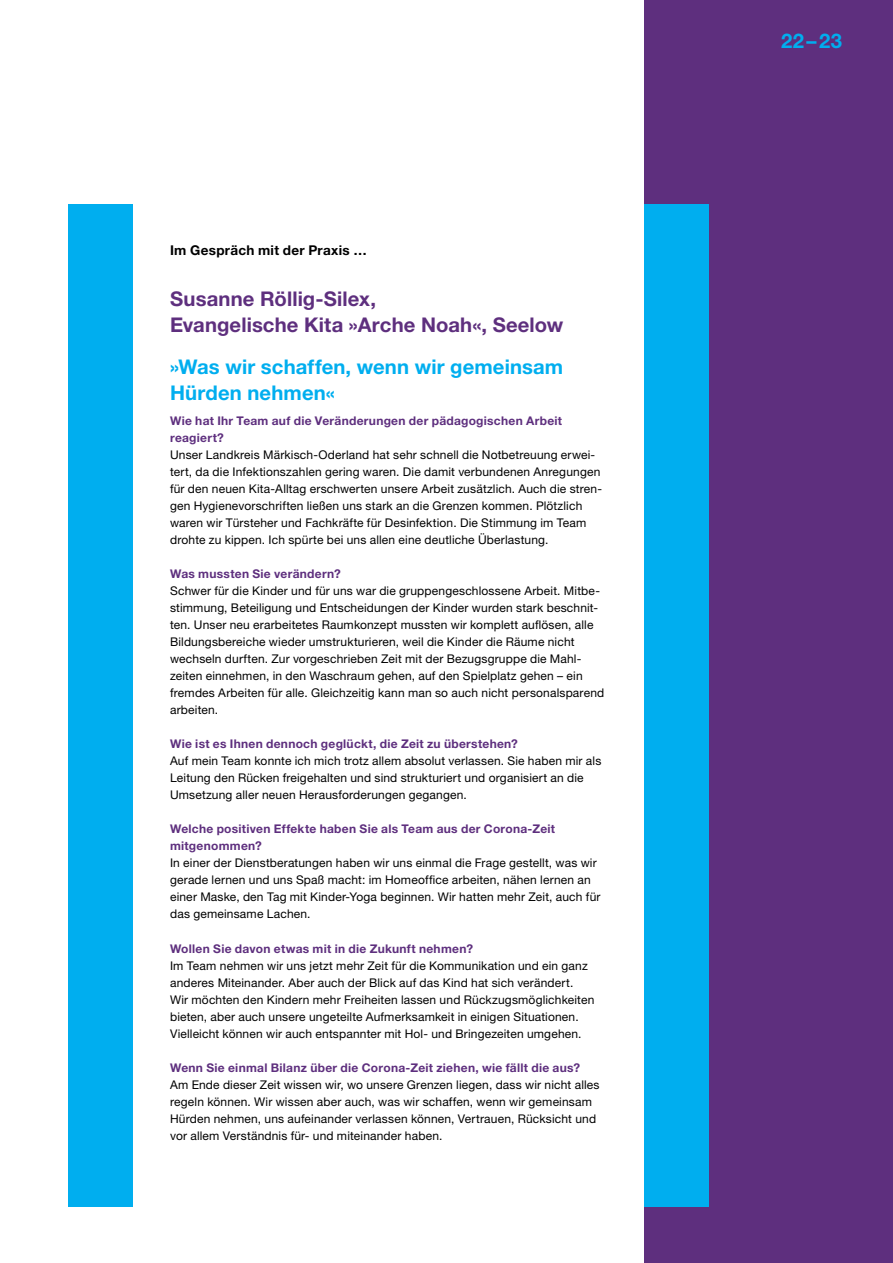
<style>
.page{position:relative;width:893px;height:1263px;background:#fff}
.page>*{position:absolute;margin:0;border:0;box-sizing:border-box;transform-origin:0 0}
.t1{font:700 20.25px/25.5px "Helvetica Neue LT Pro";letter-spacing:.01em;color:#5e2f7e}
.t2{font:700 20.25px/25.5px "Helvetica Neue LT Pro";letter-spacing:.005em;color:#00aeef}
.t3{font:700 13.5px "Helvetica Neue LT Pro";letter-spacing:.02em;color:#000}
.t4{font:12px/17px "Helvetica Neue LT Pro";letter-spacing:.015em;color:#000}
.t5{font:700 12px/17px "Helvetica Neue LT Pro";letter-spacing:.02em;color:#5e2f7e}
</style>
<div class="page">
<div style="left:644px;top:0;width:249px;height:1263px;background:#5e2f7e"></div>
<div style="left:69px;top:205px;width:64px;height:1002px;background:#00aeef"></div>
<div style="left:644px;top:204px;width:65px;height:1002px;background:#00aeef"></div>
<p class="t3" style="left:170px;top:242px;width:198px">Im Gespräch mit der Praxis …</p>
<h1 class="t1" style="left:170px;top:286px;width:395px">Susanne Röllig-Silex,<br>Evangelische Kita »Arche Noah«, Seelow</h1>
<h1 class="t2" style="left:170px;top:354px;width:395px">»Was wir schaffen, wenn wir gemeinsam<br>Hürden nehmen«</h1>
<p class="t5" style="left:170px;top:412px;width:393px">Wie hat Ihr Team auf die Veränderungen der pädagogischen Arbeit reagiert?</p>
<p class="t4" style="left:170px;top:446px;width:433px">Unser Landkreis Märkisch-Oderland hat sehr schnell die Notbetreuung erwei&shy;tert, da die Infektionszahlen gering waren. Die damit verbundenen Anregungen für den neuen Kita-Alltag erschwerten unsere Arbeit zusätzlich. Auch die stren&shy;gen Hygienevorschriften ließen uns stark an die Grenzen kommen. Plötzlich waren wir Türsteher und Fachkräfte für Desinfektion. Die Stimmung im Team drohte zu kippen. Ich spürte bei uns allen eine deutliche Überlastung.</p>
<p class="t5" style="left:170px;top:565px;width:172px">Was mussten Sie verändern?</p>
<p class="t4" style="left:170px;top:582px;width:436px">Schwer für die Kinder und für uns war die gruppengeschlossene Arbeit. Mitbe&shy;stimmung, Beteiligung und Entscheidungen der Kinder wurden stark beschnit&shy;ten. Unser neu erarbeitetes Raumkonzept mussten wir komplett auflösen, alle Bildungsbereiche wieder umstrukturieren, weil die Kinder die Räume nicht wechseln durften. Zur vorgeschrieben Zeit mit der Bezugsgruppe die Mahl&shy;zeiten einnehmen, in den Waschraum gehen, auf den Spielplatz gehen – ein fremdes Arbeiten für alle. Gleichzeitig kann man so auch nicht personalsparend arbeiten.</p>
<p class="t5" style="left:170px;top:735px;width:349px">Wie ist es Ihnen dennoch geglückt, die Zeit zu überstehen?</p>
<p class="t4" style="left:170px;top:752px;width:433px">Auf mein Team konnte ich mich trotz allem absolut verlassen. Sie haben mir als<br>Leitung den Rücken freigehalten und sind strukturiert und organisiert an die<br>Umsetzung aller neuen Herausforderungen gegangen.</p>
<p class="t5" style="left:170px;top:820px;width:387px">Welche positiven Effekte haben Sie als Team aus der Corona-Zeit mitgenommen?</p>
<p class="t4" style="left:170px;top:854px;width:432px">In einer der Dienstberatungen haben wir uns einmal die Frage gestellt, was wir gerade lernen und uns Spaß macht: im Homeoffice arbeiten, nähen lernen an einer Maske, den Tag mit Kinder-Yoga beginnen. Wir hatten mehr Zeit, auch für das gemeinsame Lachen.</p>
<p class="t5" style="left:170px;top:939px;width:305px">Wollen Sie davon etwas mit in die Zukunft nehmen?</p>
<p class="t4" style="left:170px;top:956px;width:426px">Im Team nehmen wir uns jetzt mehr Zeit für die Kommunikation und ein ganz anderes Miteinander. Aber auch der Blick auf das Kind hat sich verändert.<br>Wir möchten den Kindern mehr Freiheiten lassen und Rückzugsmöglichkeiten bieten, aber auch unsere ungeteilte Aufmerksamkeit in einigen Situationen.<br>Vielleicht können wir auch entspannter mit Hol- und Bringezeiten umgehen.</p>
<p class="t5" style="left:170px;top:1058px;width:412px">Wenn Sie einmal Bilanz über die Corona-Zeit ziehen, wie fällt die aus?</p>
<p class="t4" style="left:170px;top:1075px;width:431px">Am Ende dieser Zeit wissen wir, wo unsere Grenzen liegen, dass wir nicht alles regeln können. Wir wissen aber auch, was wir schaffen, wenn wir gemeinsam Hürden nehmen, uns aufeinander verlassen können, Vertrauen, Rücksicht und vor allem Verständnis für- und miteinander haben.</p>
<h1 class="t2" style="left:781px;top:28px;width:62px">22–23</h1>
</div>
